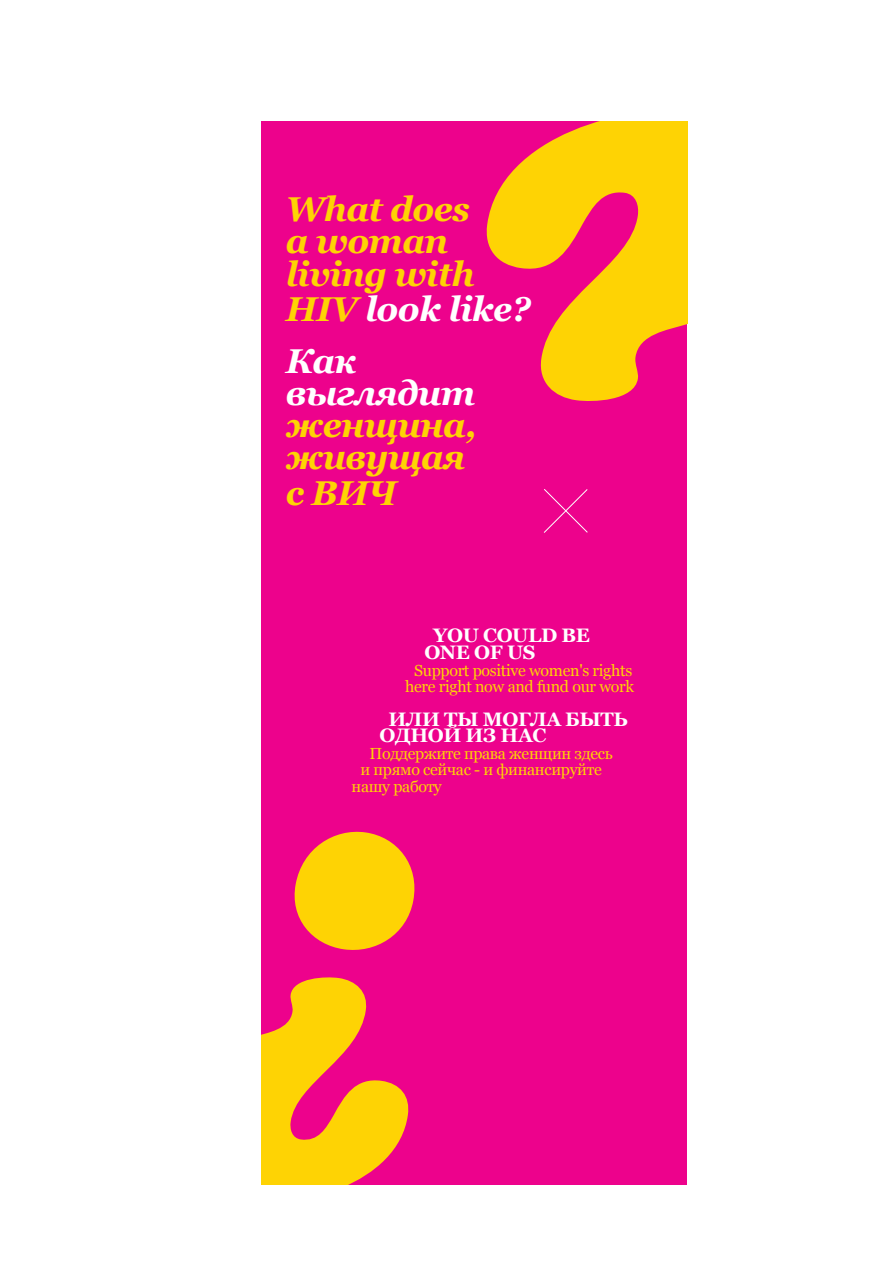
<style>
.page{position:relative;width:893px;height:1263px;background:#fff}
.page>*{position:absolute;margin:0;border:0;box-sizing:border-box;transform-origin:0 0}
.t1{font:italic 700 34.5px/32.1px "Georgia";letter-spacing:-.02em;color:#fed304}
.t2{font:italic 700 34.5px/51.6px "Georgia";letter-spacing:-.02em;color:#fff}
.t3{font:700 19.5px/16.6px "Georgia";letter-spacing:-.02em;color:#fff}
.t4{font:16.05px/16.6px "Georgia";letter-spacing:-.02em;color:#fed304;text-align:center}
.s1{color:#fed304}
</style>
<div class="page">
<div style="left:262px;top:122px;width:425px;height:1063px;background:#ed028c"></div>
<svg style="left:486px;top:122px;width:201px;height:279px;fill:#fed304"></svg>
<svg style="left:262px;top:831px;width:153px;height:354px;fill:#fed304"></svg>
<svg style="left:543px;top:489px;width:45px;height:44px"></svg>
<h1 class="t1" style="left:286px;top:193px;width:190px">What does a woman living with</h1>
<h1 class="t2" style="left:286px;top:283px;width:246px"><span class="s1">HIV</span> look like?<br>Как</h1>
<h1 class="t2" style="left:286px;top:367px;width:191px">выглядит</h1>
<h1 class="t1" style="left:286px;top:409px;width:192px">женщина, живущая</h1>
<h1 class="t1" style="left:286px;top:477px;width:113px">с ВИЧ</h1>
<p class="t3" style="left:424px;top:627px;width:167px;text-indent:9px">YOU COULD BE<br>ONE OF US</p>
<p class="t4" style="left:405px;top:662px;width:230px">Support positive women's rights here right now and fund our work</p>
<p class="t3" style="left:380px;top:710px;width:250px;text-indent:9px">ИЛИ ТЫ МОГЛА БЫТЬ<br>ОДНОЙ ИЗ НАС</p>
<p class="t4" style="left:369px;top:745px;width:245px">Поддержите права женщин здесь</p>
<p class="t4" style="left:360px;top:762px;width:243px">и прямо сейчас - и финансируйте</p>
<p class="t4" style="left:352px;top:778px;width:92px">нашу работу</p>
</div>
